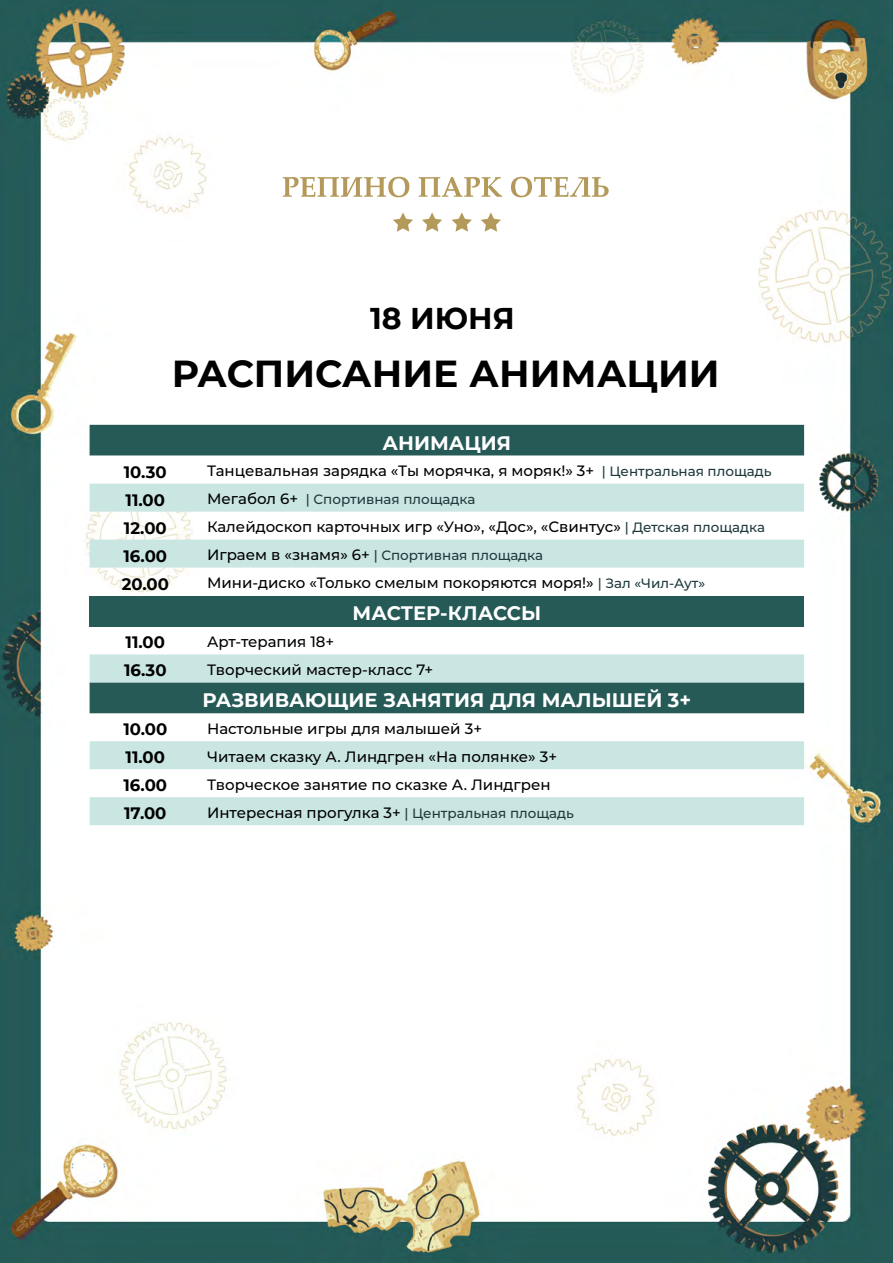
<style>
.page{position:relative;width:893px;height:1263px;background:#fff}
.page>*{position:absolute;margin:0;border:0;box-sizing:border-box;transform-origin:0 0}
.t1{font:700 37.5px "Montserrat";color:#000}
.t2{font:700 30px "Montserrat";color:#000}
.t3{font:700 19.5px "Montserrat";color:#fff}
.t4{font:700 16.5px "Montserrat";color:#000}
.t5{font:500 15px "Montserrat";color:#000}
.t6{font:500 13.5px "Montserrat";color:#1e393b}
.s1{font-size:13.5px;color:#1e393b}
.s2{font-size:15px;color:#000}
</style>
<div class="page">
<img style="left:0;top:0;width:893px;height:1263px">
<svg style="left:283px;top:177px;width:126px;height:20px"></svg>
<svg style="left:419px;top:177px;width:83px;height:20px"></svg>
<svg style="left:511px;top:177px;width:98px;height:20px"></svg>
<svg style="left:393px;top:212px;width:20px;height:20px"></svg>
<svg style="left:422px;top:212px;width:20px;height:20px"></svg>
<svg style="left:452px;top:212px;width:20px;height:20px"></svg>
<svg style="left:481px;top:212px;width:20px;height:20px"></svg>
<div style="left:90px;top:425px;width:714px;height:31px;background:#265a57"></div>
<svg style="left:90px;top:456px;width:714px;height:28px"></svg>
<svg style="left:90px;top:484px;width:714px;height:341px"></svg>
<div style="left:90px;top:596px;width:714px;height:30px;background:#265a57"></div>
<div style="left:90px;top:654px;width:714px;height:28px;background:#cae6e3"></div>
<h2 class="t2" style="left:370px;top:297px;width:146px">18 ИЮНЯ</h2>
<h1 class="t1" style="left:172px;top:347px;width:550px">РАСПИСАНИЕ АНИМАЦИИ</h1>
<h3 class="t3" style="left:383px;top:429px;width:130px">АНИМАЦИЯ</h3>
<p class="t4" style="left:124px;top:460px;width:44px">10.30</p>
<p class="t5" style="left:207px;top:460px;width:566px">Танцевальная зарядка «Ты морячка, я моряк!» 3+ <span class="s1">| Центральная площадь</span></p>
<p class="t4" style="left:126px;top:488px;width:41px">11.00</p>
<p class="t6" style="left:207px;top:490px;width:270px"><span class="s2">Мегабол 6+</span> | Спортивная площадка</p>
<p class="t4" style="left:124px;top:516px;width:44px">12.00</p>
<p class="t5" style="left:207px;top:516px;width:559px">Калейдоскоп карточных игр «Уно», «Дос», «Свинтус» <span class="s1">| Детская площадка</span></p>
<p class="t4" style="left:123px;top:544px;width:45px">16.00</p>
<p class="t6" style="left:207px;top:546px;width:338px"><span class="s2">Играем в «знамя» 6+</span> | Спортивная площадка</p>
<p class="t4" style="left:122px;top:572px;width:49px">20.00</p>
<p class="t5" style="left:207px;top:572px;width:500px">Мини-диско «Только смелым покоряются моря!» <span class="s1">| Зал «Чил-Аут»</span></p>
<h3 class="t3" style="left:353px;top:599px;width:190px">МАСТЕР-КЛАССЫ</h3>
<p class="t4" style="left:126px;top:631px;width:41px">11.00</p>
<p class="t5" style="left:207px;top:631px;width:129px">Арт-терапия 18+</p>
<p class="t4" style="left:124px;top:659px;width:44px">16.30</p>
<p class="t5" style="left:207px;top:659px;width:228px">Творческий мастер-класс 7+</p>
<h3 class="t3" style="left:203px;top:686px;width:490px">РАЗВИВАЮЩИЕ ЗАНЯТИЯ ДЛЯ МАЛЫШЕЙ 3+</h3>
<p class="t4" style="left:123px;top:717px;width:45px">10.00</p>
<p class="t5" style="left:207px;top:718px;width:277px">Настольные игры для малышей 3+</p>
<p class="t4" style="left:126px;top:745px;width:41px">11.00</p>
<p class="t5" style="left:207px;top:746px;width:351px">Читаем сказку А. Линдгрен «На полянке» 3+</p>
<p class="t4" style="left:123px;top:773px;width:45px">16.00</p>
<p class="t5" style="left:207px;top:774px;width:345px">Творческое занятие по сказке А. Линдгрен</p>
<p class="t4" style="left:124px;top:801px;width:44px">17.00</p>
<p class="t5" style="left:207px;top:802px;width:368px">Интересная прогулка 3+ <span class="s1">| Центральная площадь</span></p>
</div>
